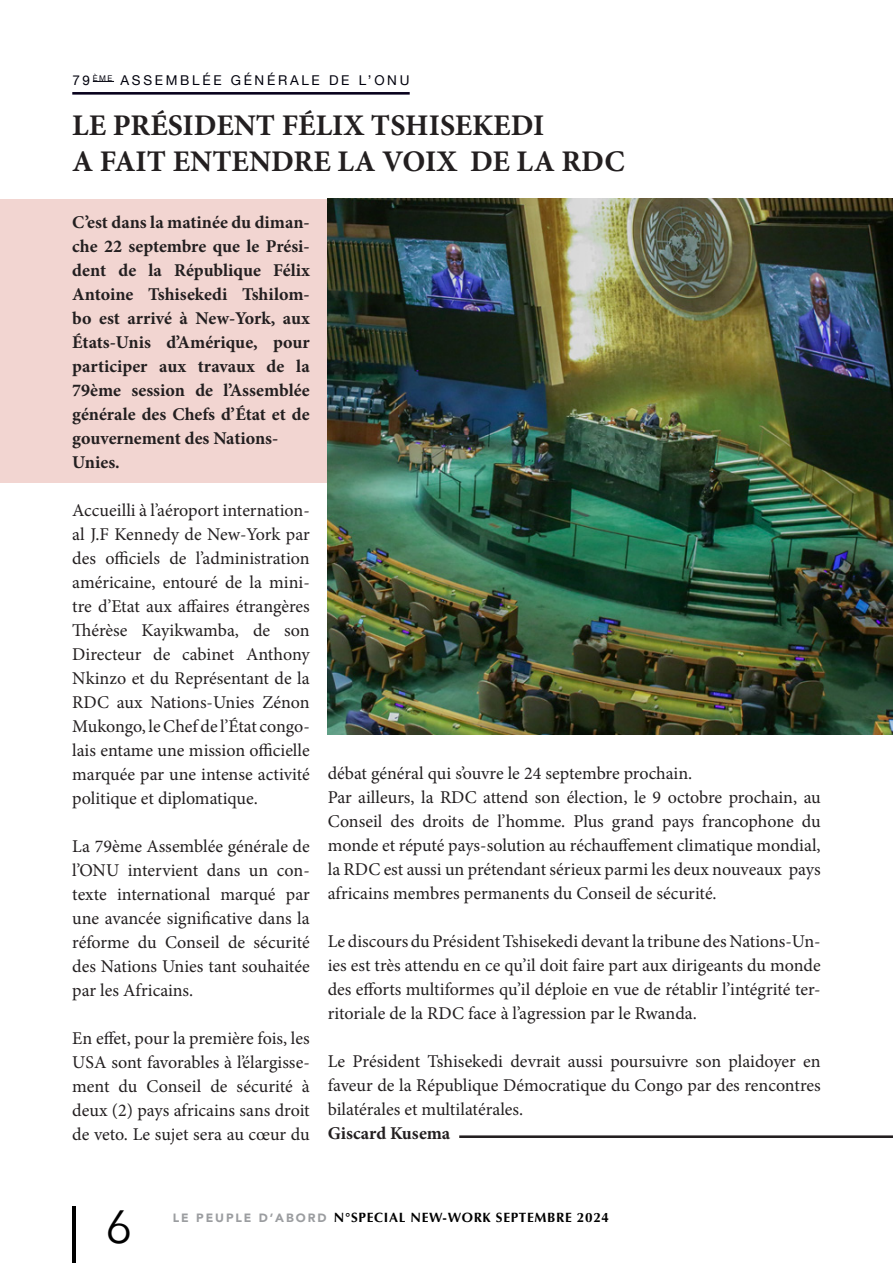
<style>
.page{position:relative;width:893px;height:1263px;background:#fff}
.page>*{position:absolute;margin:0;border:0;box-sizing:border-box;transform-origin:0 0}
.t1{font:46.5px "Avenir Next";color:#000}
.Texte_de_titre-_Alig{font:700 30px "Minion Pro";color:#231f20}
.Texte_de_titre-_Alig-2{font:18px/24px "Minion Pro";color:#231f20;text-align:justify}
.Texte_de_titre-_Alig-3{font:700 18px/24px "Minion Pro";color:#231f20;text-align:justify}
.t2{font:700 13.5px "Optima";letter-spacing:.05em;color:#000}
.En-tête_de_section{font:13.5px "Helvetica Neue";letter-spacing:.2em;color:#00000c}
.s1{font-family:"Avenir";font-weight:900;font-size:12px;color:#9b9da0}
</style>
<div class="page">
<hr style="left:72px;top:1206px;width:3px;height:57px;background:#000">
<div style="left:0;top:199px;width:328px;height:283px;background:#f2d5d1"></div>
<hr style="left:459px;top:1135px;width:434px;height:3px;background:#231f20">
<hr style="left:72px;top:92px;width:338px;height:3px;background:#08001c">
<svg style="left:93px;top:81px;width:21px;height:1px"></svg>
<img style="left:328px;top:199px;width:565px;height:535px">
<p class="En-tête_de_section" style="left:72px;top:71px;width:339px">79 <sup>ÈME</sup> ASSEMBLÉE GÉNÉRALE DE L’ONU</p>
<p class="Texte_de_titre-_Alig" style="left:72px;top:104px;width:474px">LE PRÉSIDENT FÉLIX TSHISEKEDI</p>
<p class="Texte_de_titre-_Alig" style="left:72px;top:140px;width:554px">A FAIT ENTENDRE LA VOIX DE LA RDC</p>
<p class="Texte_de_titre-_Alig-3" style="left:72px;top:210px;width:239px">C’est dans la matinée du diman&shy;che 22 septembre que le Prési&shy;dent de la République Félix Antoine Tshisekedi Tshilom&shy;bo est arrivé à New-York, aux États-Unis d’Amérique, pour participer aux travaux de la 79ème session de l’Assemblée générale des Chefs d’État et de gouvernement des Nations-</p>
<p class="Texte_de_titre-_Alig-3" style="left:72px;top:450px;width:49px">Unies.</p>
<p class="Texte_de_titre-_Alig-2" style="left:72px;top:498px;width:239px">Accueilli à l’aéroport internation&shy;al J.F Kennedy de New-York par des officiels de l’administration américaine, entouré de la mini&shy;tre d’Etat aux affaires étrangères Thérèse Kayikwamba, de son Directeur de cabinet Anthony Nkinzo et du Représentant de la RDC aux Nations-Unies Zénon Mukongo, le Chef de l’État congo&shy;lais entame une mission officielle marquée par une intense activité politique et diplomatique.</p>
<p class="Texte_de_titre-_Alig-2" style="left:72px;top:834px;width:239px">La 79ème Assemblée générale de l’ONU intervient dans un con&shy;texte international marqué par une avancée significative dans la réforme du Conseil de sécurité des Nations Unies tant souhaitée par les Africains.</p>
<p class="Texte_de_titre-_Alig-2" style="left:72px;top:1026px;width:239px">En effet, pour la première fois, les USA sont favorables à l’élargisse&shy;ment du Conseil de sécurité à deux (2) pays africains sans droit de veto. Le sujet sera au cœur du</p>
<p class="Texte_de_titre-_Alig-2" style="left:328px;top:761px;width:366px">débat général qui s’ouvre le 24 septembre prochain.</p>
<p class="Texte_de_titre-_Alig-2" style="left:328px;top:785px;width:494px">Par ailleurs, la RDC attend son élection, le 9 octobre prochain, au Conseil des droits de l’homme. Plus grand pays francophone du monde et réputé pays-solution au réchauffement climatique mondial, la RDC est aussi un prétendant sérieux parmi les deux nouveaux pays africains membres permanents du Conseil de sécurité.</p>
<p class="Texte_de_titre-_Alig-2" style="left:328px;top:929px;width:494px">Le discours du Président Tshisekedi devant la tribune des Nations-Un&shy;ies est très attendu en ce qu’il doit faire part aux dirigeants du monde des efforts multiformes qu’il déploie en vue de rétablir l’intégrité ter&shy;ritoriale de la RDC face à l’agression par le Rwanda.</p>
<p class="Texte_de_titre-_Alig-2" style="left:328px;top:1049px;width:494px">Le Président Tshisekedi devrait aussi poursuivre son plaidoyer en faveur de la République Démocratique du Congo par des rencontres bilatérales et multilatérales.</p>
<p class="Texte_de_titre-_Alig-3" style="left:328px;top:1120px;width:124px">Giscard Kusema</p>
<h1 class="t1" style="left:106px;top:1187px;width:28px">6</h1>
<p class="t2" style="left:173px;top:1210px;width:438px"><span class="s1">LE PEUPLE D’ABORD</span> N°SPECIAL NEW-WORK SEPTEMBRE 2024</p>
</div>
